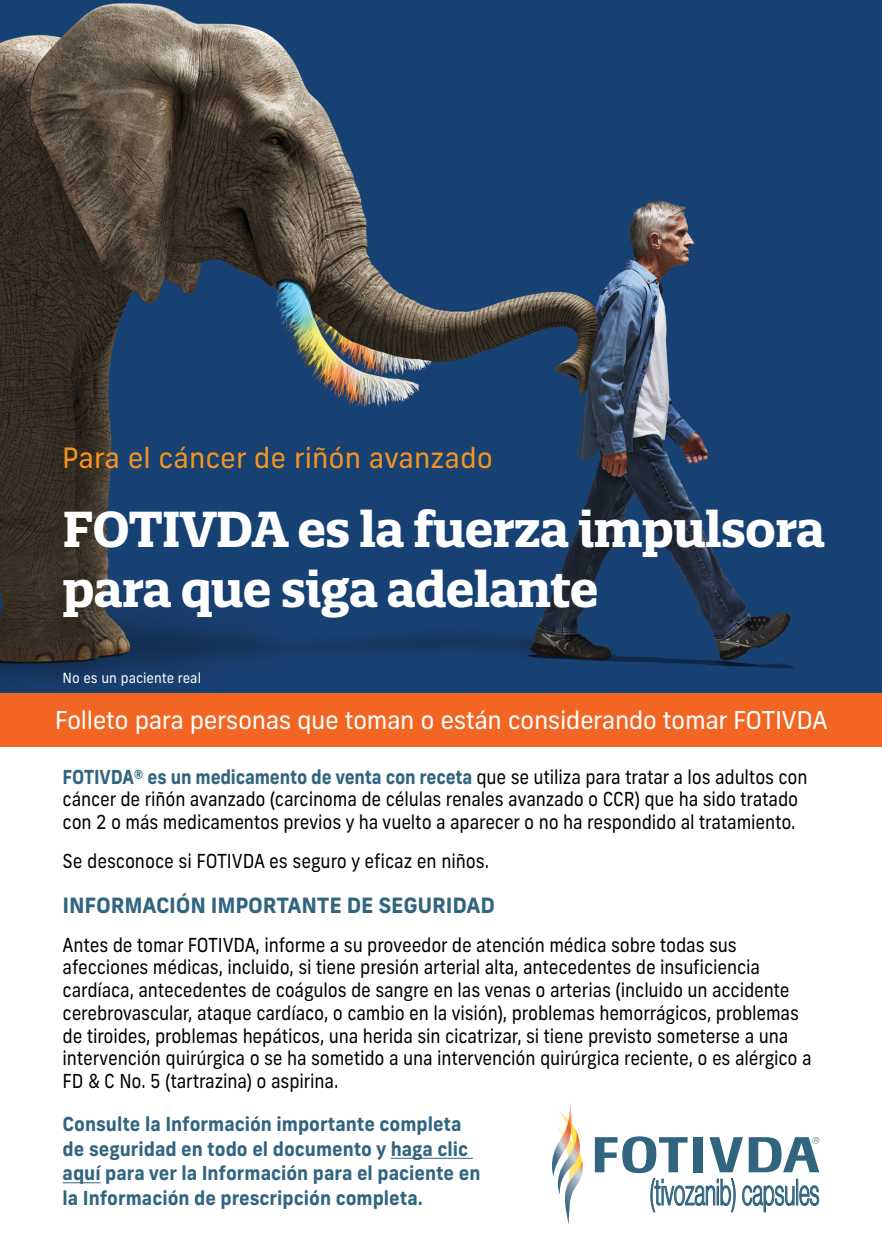
<style>
.page{position:relative;width:882px;height:1260px;background:#fff}
.page>*{position:absolute;margin:0;border:0;box-sizing:border-box;transform-origin:0 0}
.t1{font:700 49px/59.5px "Quatro Slab";letter-spacing:-.02em;color:#fff}
.t2{font:300 36.23px "Helvetica Neue";color:#31657f;scale:.56 1}
.t3{font:28px "New Frank";color:#f7941e}
.t4{font:24.5px "New Frank";letter-spacing:-.02em;color:#fff}
.t5{font:700 21px "New Frank";letter-spacing:-.01em;color:#31657f}
.t6{font:19.25px/22.8px "New Frank";letter-spacing:-.01em;color:#000;scale:.9 1}
.t7{font:700 19.25px/24.5px "New Frank";color:#31657f;scale:.95 1}
.t8{font:14px "New Frank";color:#fff;scale:.95 1}
.s1{font-weight:700;color:#31657f}
</style>
<div class="page">
<img style="left:0;top:0;width:882px;height:693px">
<div style="left:0;top:693px;width:882px;height:53px;background:#f26522"></div>
<svg style="left:552px;top:1102px;width:31px;height:122px"></svg>
<svg style="left:595px;top:1136px;width:224px;height:76px"></svg>
<hr style="left:391px;top:1158px;width:82px;height:1px;background:#31657f">
<hr style="left:63px;top:1182px;width:38px;height:1px;background:#31657f">
<h3 class="t3" style="left:62px;top:441px;width:432px">Para el cáncer de riñón avanzado</h3>
<h1 class="t1" style="left:63px;top:500px;width:764px">FOTIVDA es la fuerza impulsora para que siga adelante</h1>
<p class="t8" style="left:63px;top:669px;width:147px">No es un paciente real</p>
<p class="t4" style="left:55px;top:705px;width:775px">Folleto para personas que toman o están considerando tomar FOTIVDA</p>
<p class="t6" style="left:63px;top:765px;width:829px"><span class="s1">FOTIVDA® es un medicamento de venta con receta</span> que se utiliza para tratar a los adultos con cáncer de riñón avanzado (carcinoma de células renales avanzado o CCR) que ha sido tratado con 2 o más medicamentos previos y ha vuelto a aparecer o no ha respondido al tratamiento.</p>
<p class="t6" style="left:63px;top:849px;width:475px">Se desconoce si FOTIVDA es seguro y eficaz en niños.</p>
<p class="t5" style="left:63px;top:892px;width:434px">INFORMACIÓN IMPORTANTE DE SEGURIDAD</p>
<p class="t6" style="left:63px;top:933px;width:834px">Antes de tomar FOTIVDA, informe a su proveedor de atención médica sobre todas sus afecciones médicas, incluido, si tiene presión arterial alta, antecedentes de insuficiencia cardíaca, antecedentes de coágulos de sangre en las venas o arterias (incluido un accidente cerebrovascular, ataque cardíaco, o cambio en la visión), problemas hemorrágicos, problemas de tiroides, problemas hepáticos, una herida sin cicatrizar, si tiene previsto someterse a una intervención quirúrgica o se ha sometido a una intervención quirúrgica reciente, o es alérgico a FD &amp; C No. 5 (tartrazina) o aspirina.</p>
<p class="t7" style="left:63px;top:1112px;width:441px">Consulte la Información importante completa de seguridad en todo el documento y haga clic aquí para ver la Información para el paciente en la Información de prescripción completa.</p>
<h2 class="t2" style="left:650px;top:1163px;width:304px">(tivozanib) capsules</h2>
</div>
